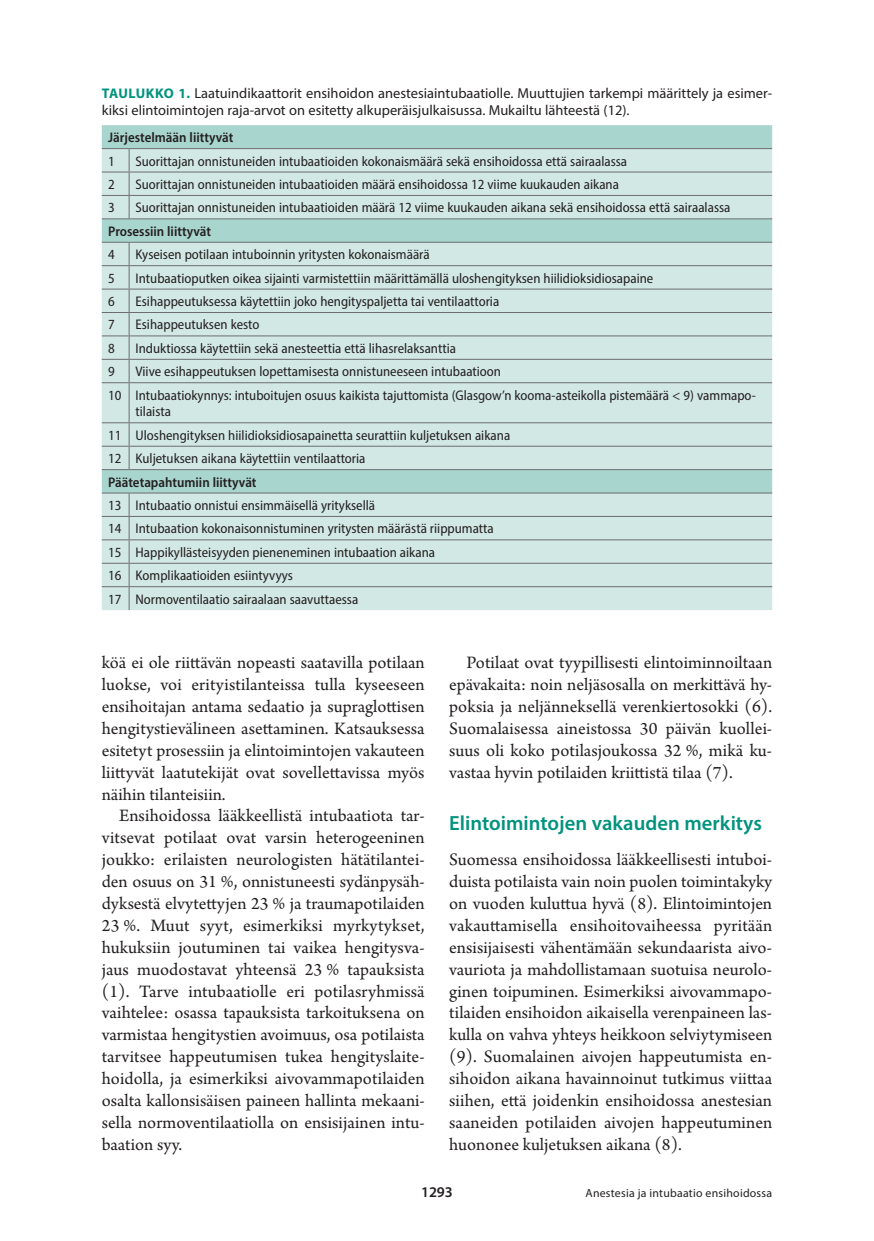
<style>
.page{position:relative;width:874px;height:1241px;background:#fff}
.page>*{position:absolute;margin:0;border:0;box-sizing:border-box;transform-origin:0 0}
.v1_teema{font:600 20.65px "Myriad Pro";color:#00937d}
.l_ei_sis{font:18.38px/21.9px "Arno Pro";color:#231f20;text-align:justify}
.t1{font:600 14.88px "Myriad Pro";color:#231f20}
.kt{font:14.35px/17.5px "Myriad Pro";color:#231f20}
.t{font:semi-condensed 14px/16.6px "Myriad Pro";color:#231f20}
.t-2{font:600 semi-condensed 14px "Myriad Pro";color:#231f20}
.Ala{font:11.9px "Myriad Pro";letter-spacing:.02em;color:#231f20}
.s1{font-weight:700;font-size:14px;color:#00937d}
</style>
<div class="page">
<div style="left:102px;top:125px;width:669px;height:23px;background:#a8d5cd"></div>
<svg style="left:102px;top:149px;width:669px;height:461px;fill:#d2e8e4"></svg>
<hr style="left:129px;top:148px;width:642px;height:1px;background:#6c6d70">
<hr style="left:129px;top:171px;width:642px;height:1px;background:#6c6d70">
<hr style="left:129px;top:195px;width:642px;height:1px;background:#6c6d70">
<svg style="left:102px;top:148px;width:28px;height:71px"></svg>
<hr style="left:129px;top:218px;width:642px;height:1px;background:#6c6d70">
<hr style="left:129px;top:242px;width:642px;height:1px;background:#6c6d70">
<hr style="left:129px;top:265px;width:642px;height:1px;background:#6c6d70">
<hr style="left:129px;top:288px;width:642px;height:1px;background:#6c6d70">
<hr style="left:129px;top:312px;width:642px;height:1px;background:#6c6d70">
<hr style="left:129px;top:335px;width:642px;height:1px;background:#6c6d70">
<hr style="left:129px;top:359px;width:642px;height:1px;background:#6c6d70">
<svg style="left:102px;top:242px;width:28px;height:141px"></svg>
<hr style="left:129px;top:382px;width:642px;height:1px;background:#6c6d70">
<hr style="left:129px;top:383px;width:1px;height:39px;background:#6c6d70">
<hr style="left:129px;top:422px;width:642px;height:1px;background:#6c6d70">
<hr style="left:129px;top:445px;width:642px;height:1px;background:#6c6d70">
<svg style="left:102px;top:422px;width:28px;height:48px"></svg>
<hr style="left:129px;top:469px;width:642px;height:1px;background:#6c6d70">
<hr style="left:129px;top:492px;width:642px;height:1px;background:#6c6d70">
<hr style="left:129px;top:516px;width:642px;height:1px;background:#6c6d70">
<hr style="left:129px;top:539px;width:642px;height:1px;background:#6c6d70">
<hr style="left:129px;top:562px;width:642px;height:1px;background:#6c6d70">
<hr style="left:129px;top:586px;width:642px;height:1px;background:#6c6d70">
<svg style="left:102px;top:492px;width:28px;height:118px"></svg>
<p class="kt" style="left:102px;top:84px;width:671px"><span class="s1">TAULUKKO 1.</span> Laatuindikaattorit ensihoidon anestesiaintubaatiolle. Muuttujien tarkempi määrittely ja esimer&shy;kiksi elintoimintojen raja-arvot on esitetty alkuperäisjulkaisussa. Mukailtu lähteestä (12).</p>
<p class="t-2" style="left:108px;top:129px;width:127px">Järjestelmään liittyvät</p>
<p class="t" style="left:108px;top:152px;width:8px">1</p>
<p class="t" style="left:135px;top:152px;width:493px">Suorittajan onnistuneiden intubaatioiden kokonaismäärä sekä ensihoidossa että sairaalassa</p>
<p class="t" style="left:108px;top:176px;width:8px">2</p>
<p class="t" style="left:135px;top:176px;width:484px">Suorittajan onnistuneiden intubaatioiden määrä ensihoidossa 12 viime kuukauden aikana</p>
<p class="t" style="left:108px;top:199px;width:8px">3</p>
<p class="t" style="left:135px;top:199px;width:596px">Suorittajan onnistuneiden intubaatioiden määrä 12 viime kuukauden aikana sekä ensihoidossa että sairaalassa</p>
<p class="t-2" style="left:108px;top:222px;width:104px">Prosessiin liittyvät</p>
<p class="t" style="left:108px;top:246px;width:8px">4</p>
<p class="t" style="left:135px;top:246px;width:295px">Kyseisen potilaan intuboinnin yritysten kokonaismäärä</p>
<p class="t" style="left:108px;top:269px;width:8px">5</p>
<p class="t" style="left:135px;top:269px;width:519px">Intubaatioputken oikea sijainti varmistettiin määrittämällä uloshengityksen hiilidioksidiosapaine</p>
<p class="t" style="left:108px;top:293px;width:8px">6</p>
<p class="t" style="left:135px;top:293px;width:365px">Esihappeutuksessa käytettiin joko hengityspaljetta tai ventilaattoria</p>
<p class="t" style="left:108px;top:316px;width:8px">7</p>
<p class="t" style="left:135px;top:316px;width:125px">Esihappeutuksen kesto</p>
<p class="t" style="left:108px;top:339px;width:8px">8</p>
<p class="t" style="left:135px;top:339px;width:322px">Induktiossa käytettiin sekä anesteettia että lihasrelaksanttia</p>
<p class="t" style="left:108px;top:363px;width:8px">9</p>
<p class="t" style="left:135px;top:363px;width:367px">Viive esihappeutuksen lopettamisesta onnistuneeseen intubaatioon</p>
<p class="t" style="left:108px;top:386px;width:15px">10</p>
<p class="t" style="left:135px;top:386px;width:621px">Intubaatiokynnys: intuboitujen osuus kaikista tajuttomista (Glasgow’n kooma-asteikolla pistemäärä &lt; 9) vammapo&shy;tilaista</p>
<p class="t" style="left:108px;top:426px;width:15px">11</p>
<p class="t" style="left:135px;top:426px;width:376px">Uloshengityksen hiilidioksidiosapainetta seurattiin kuljetuksen aikana</p>
<p class="t" style="left:108px;top:450px;width:15px">12</p>
<p class="t" style="left:135px;top:450px;width:231px">Kuljetuksen aikana käytettiin ventilaattoria</p>
<p class="t-2" style="left:108px;top:473px;width:150px">Päätetapahtumiin liittyvät</p>
<p class="t" style="left:108px;top:496px;width:15px">13</p>
<p class="t" style="left:135px;top:496px;width:241px">Intubaatio onnistui ensimmäisellä yrityksellä</p>
<p class="t" style="left:108px;top:520px;width:15px">14</p>
<p class="t" style="left:135px;top:520px;width:359px">Intubaation kokonaisonnistuminen yritysten määrästä riippumatta</p>
<p class="t" style="left:108px;top:543px;width:15px">15</p>
<p class="t" style="left:135px;top:543px;width:301px">Happikyllästeisyyden pieneneminen intubaation aikana</p>
<p class="t" style="left:108px;top:567px;width:15px">16</p>
<p class="t" style="left:135px;top:567px;width:159px">Komplikaatioiden esiintyvyys</p>
<p class="t" style="left:108px;top:590px;width:15px">17</p>
<p class="t" style="left:135px;top:590px;width:224px">Normoventilaatio sairaalaan saavuttaessa</p>
<p class="l_ei_sis" style="left:102px;top:652px;width:324px">köä ei ole riittävän nopeasti saatavilla potilaan luokse, voi erityistilanteissa tulla kyseeseen ensihoitajan antama sedaatio ja supraglottisen hengitystievälineen asettaminen. Katsauksessa esitetyt prosessiin ja elintoimintojen vakauteen liittyvät laatutekijät ovat sovellettavissa myös näihin tilanteisiin.</p>
<p class="l_ei_sis" style="left:102px;top:805px;width:324px;text-indent:17px">Ensihoidossa lääkkeellistä intubaatiota tar&shy;vitsevat potilaat ovat varsin heterogeeninen joukko: erilaisten neurologisten hätätilantei&shy;den osuus on 31 %, onnistuneesti sydänpysäh&shy;dyksestä elvytettyjen 23 % ja traumapotilaiden 23 %. Muut syyt, esimerkiksi myrkytykset, hukuksiin joutuminen tai vaikea hengitysva&shy;jaus muodostavat yhteensä 23 % tapauksista (1). Tarve intubaatiolle eri potilasryhmissä vaihtelee: osassa tapauksista tarkoituksena on varmistaa hengitystien avoimuus, osa potilaista tarvitsee happeutumisen tukea hengityslaite&shy;hoidolla, ja esimerkiksi aivovammapotilaiden osalta kallonsisäisen paineen hallinta mekaani&shy;sella normoventilaatiolla on ensisijainen intu&shy;baation syy.</p>
<p class="l_ei_sis" style="left:449px;top:652px;width:324px;text-indent:17px">Potilaat ovat tyypillisesti elintoiminnoiltaan epävakaita: noin neljäsosalla on merkittävä hy&shy;poksia ja neljänneksellä verenkiertosokki (6).<br>Suomalaisessa aineistossa 30 päivän kuollei&shy;suus oli koko potilasjoukossa 32 %, mikä ku&shy;vastaa hyvin potilaiden kriittistä tilaa (7).</p>
<p class="v1_teema" style="left:449px;top:810px;width:314px">Elintoimintojen vakauden merkitys</p>
<p class="l_ei_sis" style="left:449px;top:849px;width:324px">Suomessa ensihoidossa lääkkeellisesti intuboi&shy;duista potilaista vain noin puolen toimintakyky on vuoden kuluttua hyvä (8). Elintoimintojen vakauttamisella ensihoitovaiheessa pyritään ensisijaisesti vähentämään sekundaarista aivo&shy;vauriota ja mahdollistamaan suotuisa neurolo&shy;ginen toipuminen. Esimerkiksi aivovammapo&shy;tilaiden ensihoidon aikaisella verenpaineen las&shy;kulla on vahva yhteys heikkoon selviytymiseen (9). Suomalainen aivojen happeutumista en&shy;sihoidon aikana havainnoinut tutkimus viittaa siihen, että joidenkin ensihoidossa anestesian saaneiden potilaiden aivojen happeutuminen huononee kuljetuksen aikana (8).</p>
<p class="t1" style="left:421px;top:1182px;width:33px">1293</p>
<p class="Ala" style="left:585px;top:1185px;width:188px">Anestesia ja intubaatio ensihoidossa</p>
</div>
